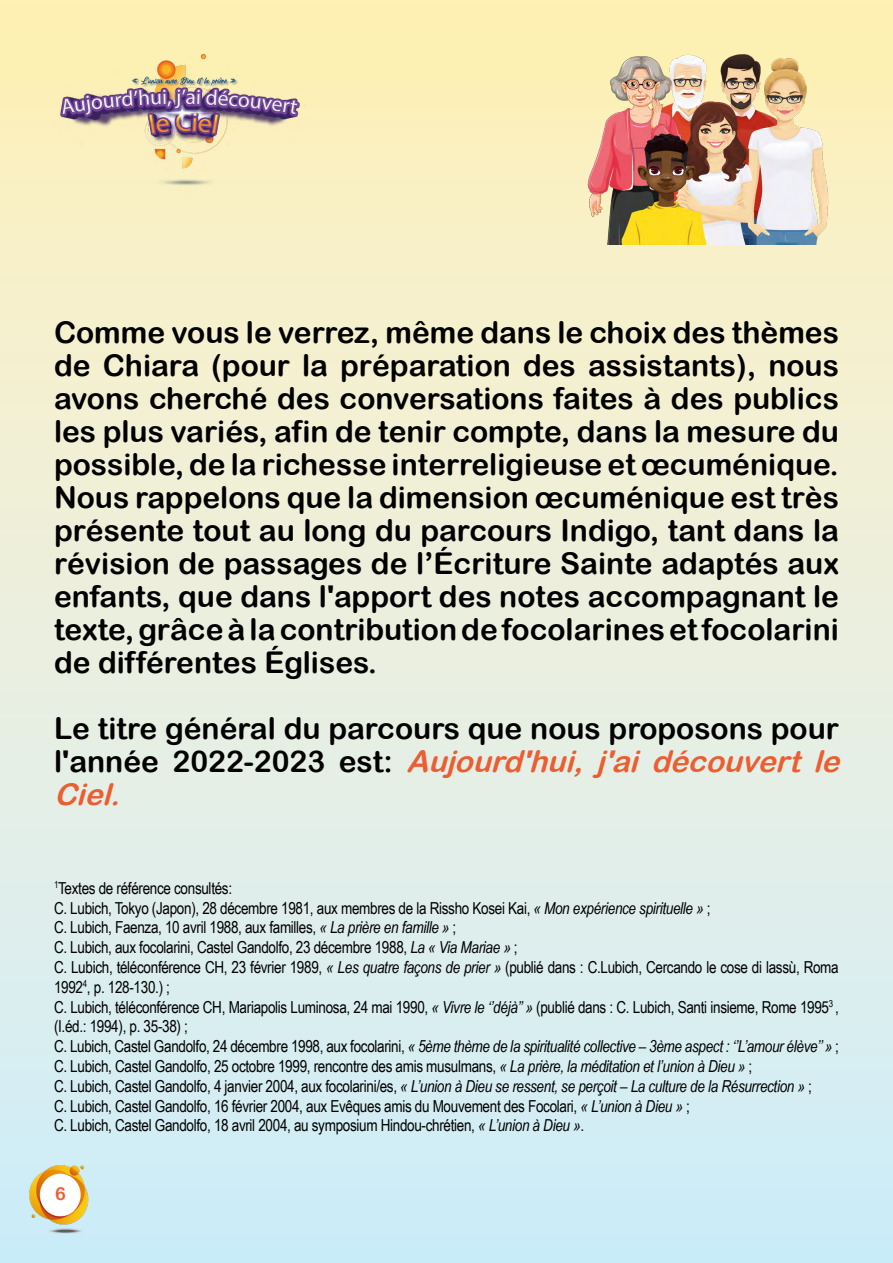
<style>
.page{position:relative;width:893px;height:1263px;background:#fff}
.page>*{position:absolute;margin:0;border:0;box-sizing:border-box;transform-origin:0 0}
.t1{font:30px/33px "Arial Rounded MT Bold";color:#000;text-align:justify}
.t2{font:18px "Arial Rounded MT Bold";color:#eb5e32}
.t3{font:16.5px/19.8px "Arial Narrow";letter-spacing:-.02em;color:#000}
.s1{font-style:italic;color:#eb5e32}
.s2{font-style:italic}
</style>
<div class="page">
<div style="left:0;top:0;width:893px;height:1263px;background:linear-gradient(to bottom,#fff1b9,#cfedff)"></div>
<img style="left:30px;top:1165px;width:70px;height:71px">
<img style="left:54px;top:54px;width:252px;height:140px">
<img style="left:571px;top:54px;width:268px;height:190px">
<p class="t1" style="left:54px;top:315px;width:786px">Comme vous le verrez, même dans le choix des thèmes de Chiara (pour la préparation des assistants), nous avons cherché des conversations faites à des publics les plus variés, afin de tenir compte, dans la mesure du possible, de la richesse interreligieuse et œcuménique.<br>Nous rappelons que la dimension œcuménique est très présente tout au long du parcours Indigo, tant dans la révision de passages de l’Écriture Sainte adaptés aux enfants, que dans l'apport des notes accompagnant le texte, grâce à la contribution de focolarines et focolarini de différentes Églises.</p>
<h1 class="t1" style="left:54px;top:711px;width:796px;text-align:left">Le titre général du parcours que nous proposons pour l ' a n n é e 2 0 2 2 - 2 0 2 3 e s t : <span class="s1">Aujourd'hui, j 'ai découvert le<br>Ciel.</span></h1>
<p class="t3" style="left:54px;top:877px;width:786px"><sup>1</sup>Textes de référence consultés:<br>C. Lubich, Tokyo (Japon), 28 décembre 1981, aux membres de la Rissho Kosei Kai, <span class="s2">« Mon expérience spirituelle »</span> ;<br>C. Lubich, Faenza, 10 avril 1988, aux familles, <span class="s2">« La prière en famille »</span> ;<br>C. Lubich, aux focolarini, Castel Gandolfo, 23 décembre 1988, <span class="s2">La « Via Mariae »</span> ;<br>C. Lubich, téléconférence CH, 23 février 1989, <span class="s2">« Les quatre façons de prier »</span> (publié dans : C.Lubich, Cercando le cose di lassù, Roma 1992<sup>4</sup>, p. 128-130.) ;<br>C. Lubich, téléconférence CH, Mariapolis Luminosa, 24 mai 1990, <span class="s2">« Vivre le ‘’déjà’’ »</span> (publié dans : C. Lubich, Santi insieme, Rome 1995<sup>3</sup> , (I.éd.: 1994), p. 35-38) ;<br>C. Lubich, Castel Gandolfo, 24 décembre 1998, aux focolarini, <span class="s2">« 5ème thème de la spiritualité collective – 3ème aspect : ‘’L’amour élève’’ »</span> ; C. Lubich, Castel Gandolfo, 25 octobre 1999, rencontre des amis musulmans, <span class="s2">« La prière, la méditation et l’union à Dieu »</span> ;<br>C. Lubich, Castel Gandolfo, 4 janvier 2004, aux focolarini/es, <span class="s2">« L’union à Dieu se ressent, se perçoit – La culture de la Résurrection »</span> ;<br>C. Lubich, Castel Gandolfo, 16 février 2004, aux Evêques amis du Mouvement des Focolari, <span class="s2">« L’union à Dieu »</span> ;<br>C. Lubich, Castel Gandolfo, 18 avril 2004, au symposium Hindou-chrétien, <span class="s2">« L’union à Dieu »</span>.</p>
<p class="t2" style="left:55px;top:1183px;width:12px">6</p>
</div>
